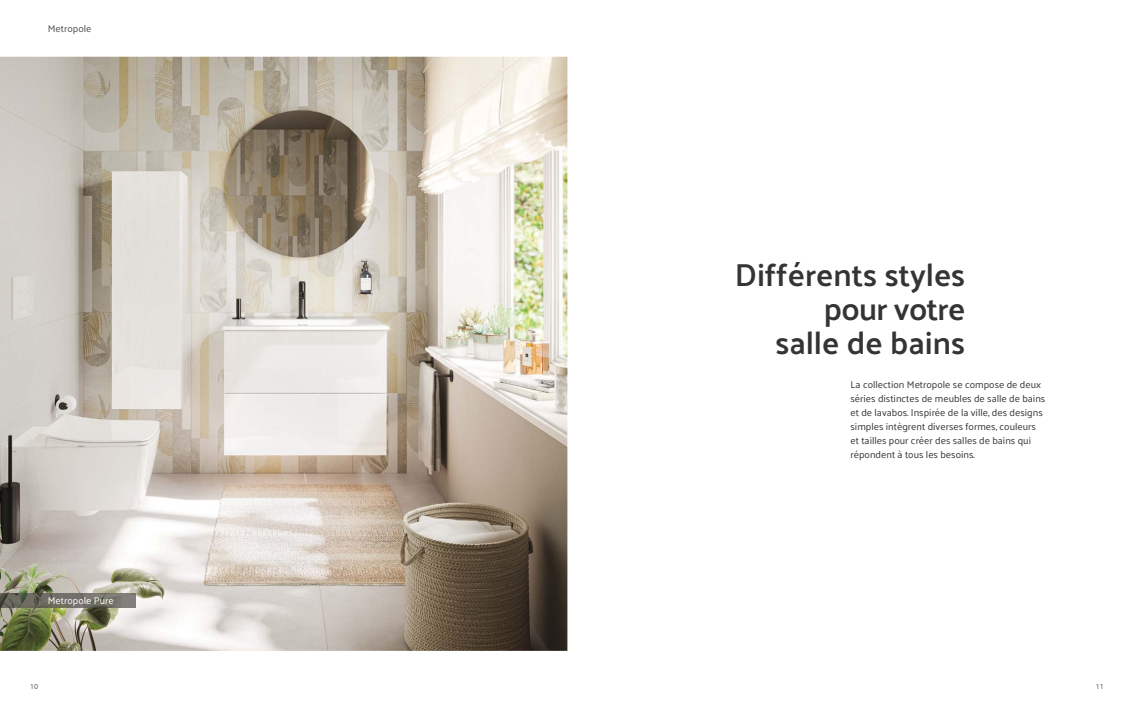
<style>
.page{position:relative;width:1134px;height:709px;background:#fff}
.page>*{position:absolute;margin:0;border:0;box-sizing:border-box;transform-origin:0 0}
.t1{font:600 32px/34px "Palanquin";color:#343432;text-align:right}
.t2{font:10px/14px "Palanquin";color:#343432}
.t3{font:10px "Palanquin";color:#fff}
.t4{font:10px "Palanquin";color:#4c4c4e}
.t5{font:7px "Open Sans";color:#4c4c4e}
</style>
<div class="page">
<img style="left:0;top:57px;width:567px;height:594px">
<img style="left:0;top:593px;width:136px;height:15px">
<p class="t4" style="left:48px;top:25px;width:45px">Metropole</p>
<p class="t3" style="left:48px;top:596px;width:67px">Metropole Pure</p>
<h1 class="t1" style="left:735px;top:260px;width:232px">Différents styles pour votre<br>salle de bains</h1>
<p class="t2" style="left:850px;top:378px;width:196px">La collection Metropole se compose de deux séries distinctes de meubles de salle de bains et de lavabos. Inspirée de la ville, des designs simples intègrent diverses formes, couleurs et tailles pour créer des salles de bains qui répondent à tous les besoins.</p>
<p class="t5" style="left:30px;top:682px;width:10px">10</p>
<p class="t5" style="left:1096px;top:682px;width:10px">11</p>
</div>
